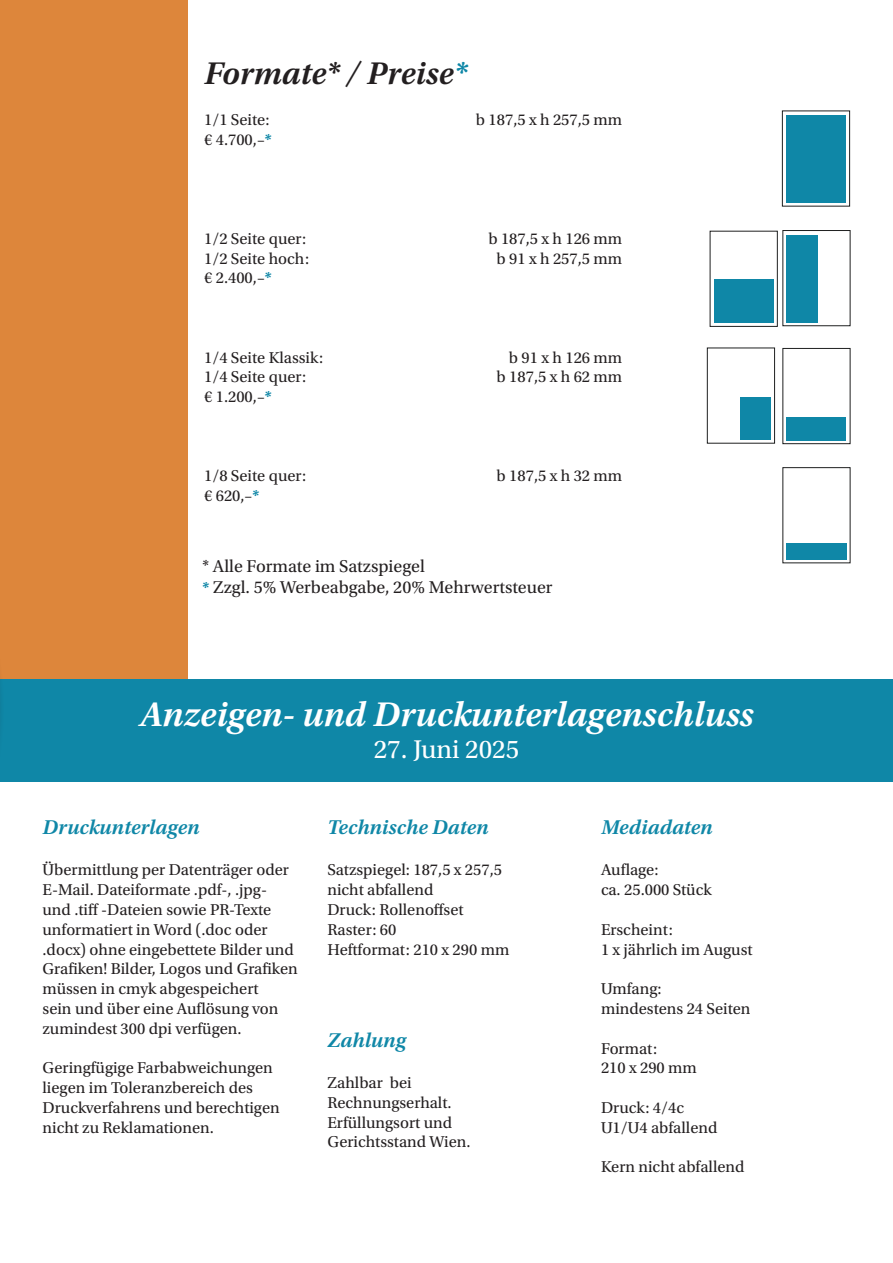
<style>
.page{position:relative;width:893px;height:1263px;background:#fff}
.page>*{position:absolute;margin:0;border:0;box-sizing:border-box;transform-origin:0 0}
.t1{font:italic 600 36px "Utopia Std";color:#fff}
.t2{font:italic 600 33px "Utopia Std";color:#231f20}
.t3{font:27px "Utopia Std";color:#fff}
.t4{font:italic 600 21px "Utopia Std";color:#0f87a7}
.t5{font:18px/21.6px "Utopia Std";color:#231f20}
.t6{font:16.5px/19.8px "Utopia Std";color:#231f20}
.s1{color:#0f87a7}
.s2{font-weight:700;color:#0f87a7}
.s3{font-weight:700;font-size:16.5px;color:#0f87a7}
</style>
<div class="page">
<div style="left:0;top:0;width:187px;height:733px;background:#dd863b"></div>
<div style="left:0;top:680px;width:893px;height:102px;background:#0f87a7"></div>
<div style="left:782px;top:111px;width:68px;height:95px;background:#fff;border:1px solid #1f2020"></div>
<div style="left:786px;top:235px;width:32px;height:87px;background:#0f87a7"></div>
<div style="left:714px;top:279px;width:60px;height:44px;background:#0f87a7"></div>
<div style="left:786px;top:115px;width:60px;height:87px;background:#0f87a7"></div>
<div style="left:782px;top:230px;width:68px;height:96px;border:1px solid #1f2020"></div>
<div style="left:710px;top:231px;width:68px;height:96px;border:1px solid #1f2020"></div>
<div style="left:786px;top:417px;width:60px;height:23px;background:#0f87a7"></div>
<div style="left:782px;top:348px;width:68px;height:96px;border:1px solid #1f2020"></div>
<div style="left:786px;top:543px;width:60px;height:16px;background:#0f87a7"></div>
<div style="left:740px;top:397px;width:30px;height:43px;background:#0f87a7"></div>
<div style="left:707px;top:348px;width:68px;height:95px;border:1px solid #1f2020"></div>
<div style="left:0;top:412px;width:5px;height:592px;background:#231f20;opacity:.4"></div>
<svg style="left:0;top:423px;width:1px;height:576px"></svg>
<h2 class="t2" style="left:204px;top:54px;width:264px">Formate* / Preise<span class="s1">*</span></h2>
<p class="t6" style="left:204px;top:110px;width:67px">1/1 Seite:</p>
<p class="t6" style="left:476px;top:110px;width:148px">b 187,5 x h 257,5 mm</p>
<p class="t6" style="left:204px;top:130px;width:69px">€ 4.700,–<span class="s2">*</span></p>
<p class="t6" style="left:204px;top:229px;width:104px">1/2 Seite quer:</p>
<p class="t6" style="left:488px;top:229px;width:135px">b 187,5 x h 126 mm</p>
<p class="t6" style="left:204px;top:249px;width:107px">1/2 Seite hoch:</p>
<p class="t6" style="left:497px;top:249px;width:127px">b 91 x h 257,5 mm</p>
<p class="t6" style="left:204px;top:268px;width:69px">€ 2.400,–<span class="s2">*</span></p>
<p class="t6" style="left:204px;top:348px;width:121px">1/4 Seite Klassik:</p>
<p class="t6" style="left:509px;top:348px;width:115px">b 91 x h 126 mm</p>
<p class="t6" style="left:204px;top:367px;width:104px">1/4 Seite quer:</p>
<p class="t6" style="left:497px;top:367px;width:127px">b 187,5 x h 62 mm</p>
<p class="t6" style="left:204px;top:387px;width:69px">€ 1.200,–<span class="s2">*</span></p>
<p class="t6" style="left:204px;top:466px;width:104px">1/8 Seite quer:</p>
<p class="t6" style="left:497px;top:466px;width:127px">b 187,5 x h 32 mm</p>
<p class="t6" style="left:204px;top:486px;width:57px">€ 620,–<span class="s2">*</span></p>
<p class="t5" style="left:202px;top:555px;width:352px">* Alle Formate im Satzspiegel<br><span class="s3">*</span> Zzgl. 5% Werbeabgabe, 20% Mehrwertsteuer</p>
<h1 class="t1" style="left:139px;top:694px;width:616px">Anzeigen- und Druckunterlagenschluss</h1>
<h3 class="t3" style="left:374px;top:735px;width:147px">27. Juni 2025</h3>
<p class="t4" style="left:43px;top:815px;width:158px">Druckunterlagen</p>
<p class="t6" style="left:43px;top:860px;width:257px">Übermittlung per Datenträger oder E-Mail. Dateiformate .pdf-, .jpg&shy;und .tiff -Dateien sowie PR-Texte unformatiert in Word (.doc oder .docx) ohne eingebettete Bilder und Grafiken! Bilder, Logos und Grafiken müssen in cmyk abgespeichert<br>sein und über eine Auflösung von zumindest 300 dpi verfügen.</p>
<p class="t6" style="left:43px;top:1058px;width:239px">Geringfügige Farbabweichungen liegen im Toleranzbereich des<br>Druckverfahrens und berechtigen nicht zu Reklamationen.</p>
<p class="t4" style="left:327px;top:815px;width:163px">Technische Daten</p>
<p class="t6" style="left:327px;top:860px;width:183px">Satzspiegel: 187,5 x 257,5 nicht abfallend<br>Druck: Rollenoffset<br>Raster: 60<br>Heftformat: 210 x 290 mm</p>
<p class="t4" style="left:327px;top:1028px;width:80px">Zahlung</p>
<p class="t6" style="left:327px;top:1073px;width:145px">Zahlbar bei<br>Rechnungserhalt.<br>Erfüllungsort und<br>Gerichtsstand Wien.</p>
<p class="t4" style="left:601px;top:815px;width:113px">Mediadaten</p>
<p class="t6" style="left:601px;top:860px;width:112px">Auflage:<br>ca. 25.000 Stück</p>
<p class="t6" style="left:601px;top:920px;width:153px">Erscheint:<br>1 x jährlich im August</p>
<p class="t6" style="left:601px;top:979px;width:151px">Umfang:<br>mindestens 24 Seiten</p>
<p class="t6" style="left:601px;top:1038px;width:97px">Format:<br>210 x 290 mm</p>
<p class="t6" style="left:601px;top:1098px;width:118px">Druck: 4/4c<br>U1/U4 abfallend</p>
<p class="t6" style="left:601px;top:1157px;width:145px">Kern nicht abfallend</p>
</div>
